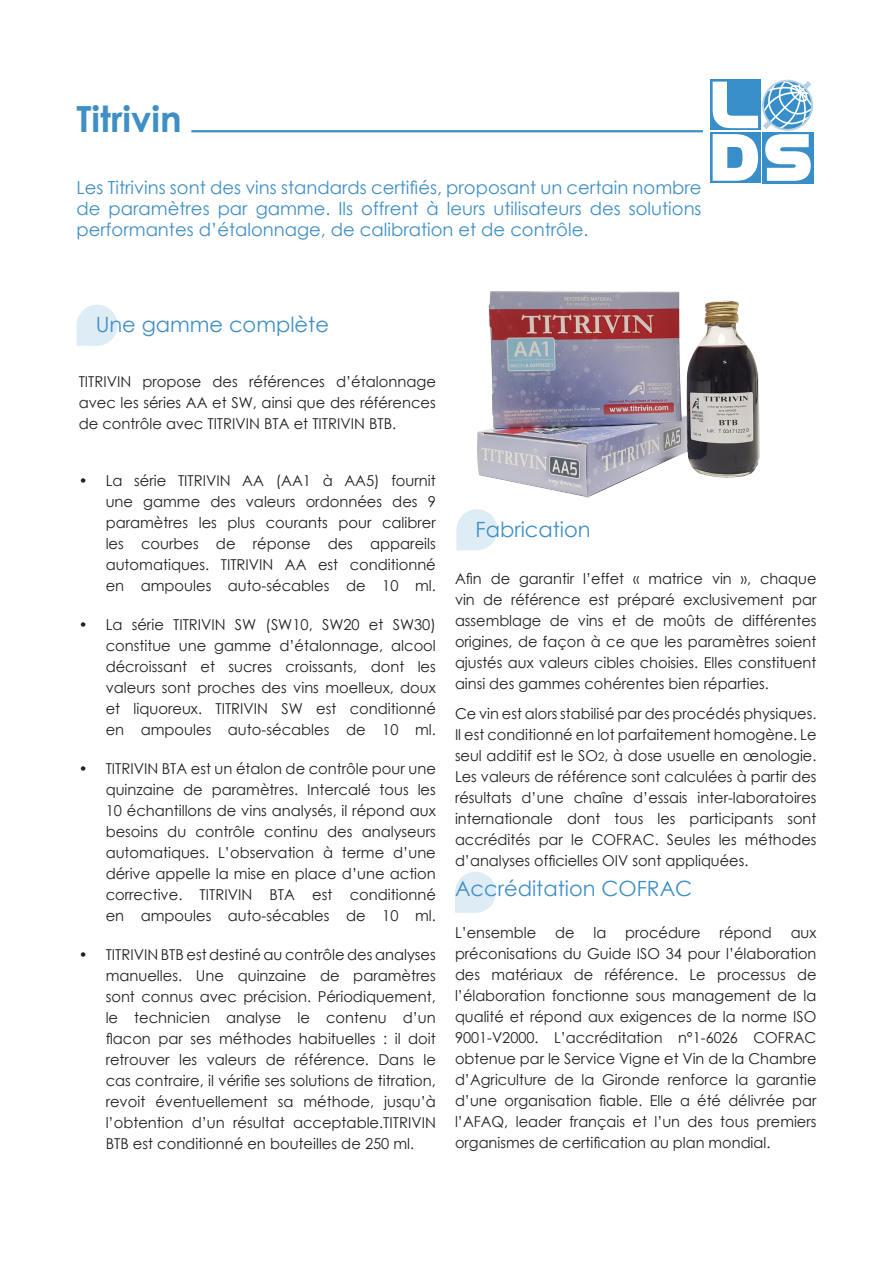
<style>
.page{position:relative;width:893px;height:1263px;background:#fff}
.page>*{position:absolute;margin:0;border:0;box-sizing:border-box;transform-origin:0 0}
.t1{font:700 36px "Century Gothic";color:#3e8fc5}
.t2{font:21px "Century Gothic";color:#3e8fc5}
.t3{font:18px/21px "Century Gothic";color:#3e8fc5;text-align:justify}
.t4{font:15px/21px "Century Gothic";color:#231f20;text-align:justify}
.s1{font-size:12px}
</style>
<div class="page">
<svg style="left:455px;top:872px;width:41px;height:41px"></svg>
<svg style="left:710px;top:79px;width:104px;height:104px"></svg>
<hr style="left:191px;top:130px;width:512px;height:2px;background:#3e8fc5">
<svg style="left:77px;top:305px;width:41px;height:41px"></svg>
<svg style="left:456px;top:509px;width:41px;height:41px"></svg>
<img style="left:477px;top:291px;width:283px;height:207px">
<p class="t1" style="left:77px;top:92px;width:107px">Titrivin</p>
<p class="t3" style="left:77px;top:177px;width:627px">Les Titrivins sont des vins standards certifiés, proposant un certain nombre de paramètres par gamme. Ils offrent à leurs utilisateurs des solutions performantes d’étalonnage, de calibration et de contrôle.</p>
<p class="t2" style="left:96px;top:310px;width:235px">Une gamme complète</p>
<p class="t4" style="left:79px;top:370px;width:359px">TITRIVIN propose des références d’étalonnage avec les séries AA et SW, ainsi que des références de contrôle avec TITRIVIN BTA et TITRIVIN BTB.</p>
<p class="t4" style="left:106px;top:469px;width:332px;text-indent:-27px">• La série TITRIVIN AA (AA1 à AA5) fournit une gamme des valeurs ordonnées des 9 paramètres les plus courants pour calibrer les courbes de réponse des appareils automatiques. TITRIVIN AA est conditionné en ampoules auto-sécables de 10 ml.</p>
<p class="t4" style="left:106px;top:613px;width:332px;text-indent:-27px">• La série TITRIVIN SW (SW10, SW20 et SW30) constitue une gamme d’étalonnage, alcool décroissant et sucres croissants, dont les valeurs sont proches des vins moelleux, doux et liquoreux. TITRIVIN SW est conditionné en ampoules auto-sécables de 10 ml.</p>
<p class="t4" style="left:106px;top:757px;width:332px;text-indent:-27px">• TITRIVIN BTA est un étalon de contrôle pour une quinzaine de paramètres. Intercalé tous les 10 échantillons de vins analysés, il répond aux besoins du contrôle continu des analyseurs automatiques. L’observation à terme d’une dérive appelle la mise en place d’une action corrective. TITRIVIN BTA est conditionné en ampoules auto-sécables de 10 ml.</p>
<p class="t4" style="left:106px;top:943px;width:332px;text-indent:-27px">• TITRIVIN BTB est destiné au contrôle des analyses manuelles. Une quinzaine de paramètres sont connus avec précision. Périodiquement, le technicien analyse le contenu d’un flacon par ses méthodes habituelles : il doit retrouver les valeurs de référence. Dans le cas contraire, il vérifie ses solutions de titration, revoit éventuellement sa méthode, jusqu’à l’obtention d’un résultat acceptable.TITRIVIN BTB est conditionné en bouteilles de 250 ml.</p>
<p class="t2" style="left:476px;top:514px;width:117px">Fabrication</p>
<p class="t4" style="left:455px;top:568px;width:363px">Afin de garantir l’effet « matrice vin », chaque vin de référence est préparé exclusivement par assemblage de vins et de moûts de différentes origines, de façon à ce que les paramètres soient ajustés aux valeurs cibles choisies. Elles constituent ainsi des gammes cohérentes bien réparties.</p>
<p class="t4" style="left:455px;top:703px;width:363px">Ce vin est alors stabilisé par des procédés physiques.<br>Il est conditionné en lot parfaitement homogène. Le seul additif est le SO<span class="s1">2</span>, à dose usuelle en œnologie.<br>Les valeurs de référence sont calculées à partir des résultats d’une chaîne d’essais inter-laboratoires internationale dont tous les participants sont accrédités par le COFRAC. Seules les méthodes d’analyses officielles OIV sont appliquées.</p>
<p class="t2" style="left:455px;top:873px;width:239px">Accréditation COFRAC</p>
<p class="t4" style="left:455px;top:922px;width:83px">L’ensemble</p>
<p class="t4" style="left:555px;top:922px;width:21px">de</p>
<p class="t4" style="left:593px;top:922px;width:14px">la</p>
<p class="t4" style="left:625px;top:922px;width:77px">procédure</p>
<p class="t4" style="left:720px;top:922px;width:54px">répond</p>
<p class="t4" style="left:455px;top:922px;width:363px;text-indent:336px">aux préconisations du Guide ISO 34 pour l’élaboration des matériaux de référence. Le processus de l’élaboration fonctionne sous management de la qualité et répond aux exigences de la norme ISO 9001-V2000. L’accréditation n°1-6026 COFRAC obtenue par le Service Vigne et Vin de la Chambre d’Agriculture de la Gironde renforce la garantie d’une organisation fiable. Elle a été délivrée par l’AFAQ, leader français et l’un des tous premiers organismes de certification au plan mondial.</p>
</div>
